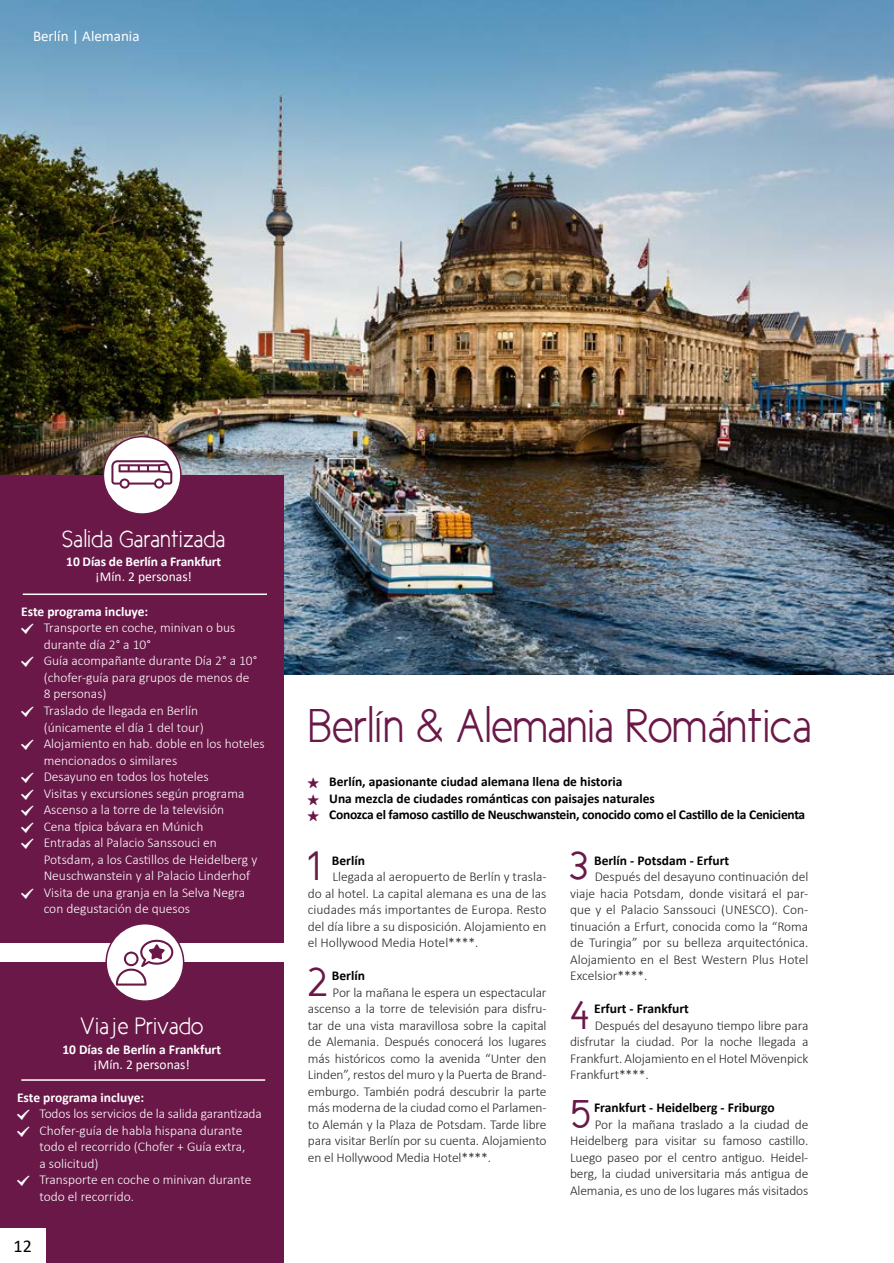
<style>
.page{position:relative;width:894px;height:1263px;background:#fff}
.page>*{position:absolute;margin:0;border:0;box-sizing:border-box;transform-origin:0 0}
.t1{font:48px "New Cicle Semi";letter-spacing:-.01em;color:#6a1848}
.t2{font:41.7px "New Cicle Gordita";color:#6a1848}
.t3{font:24px "New Cicle Semi";color:#fff}
.t4{font:18px "Calibri";color:#000}
.t5{font:15px "Calibri";color:#fff}
.t6{font:300 13.5px/16.5px "Calibri";letter-spacing:-.01em;color:#282827;text-align:justify}
.t7{font:300 13.5px/16.5px "Calibri";color:#fff}
.t8{font:700 13.5px/16.5px "Calibri";color:#000}
.t9{font:700 13.5px "Calibri";color:#fff}
.t10{font:13.5px "Calibri";color:#fff}
</style>
<div class="page">
<img style="left:0;top:0;width:893px;height:675px">
<div style="left:0;top:962px;width:283px;height:301px;background:#6a1848"></div>
<hr style="left:21px;top:1079px;width:244px;height:2px;background:#fff">
<div style="left:0;top:475px;width:283px;height:468px;background:#6a1848"></div>
<hr style="left:23px;top:593px;width:244px;height:2px;background:#fff">
<div style="left:106px;top:924px;width:78px;height:77px;background:#fff;border-radius:50%"></div>
<svg style="left:116px;top:940px;width:57px;height:46px"></svg>
<div style="left:105px;top:923px;width:79px;height:79px;border:2px solid #6a1848;border-radius:50%"></div>
<div style="left:103px;top:437px;width:78px;height:77px;background:#fff;border-radius:50%"></div>
<svg style="left:111px;top:460px;width:61px;height:29px"></svg>
<div style="left:103px;top:436px;width:78px;height:79px;border:2px solid #6a1848;border-radius:50%"></div>
<div style="left:0;top:1228px;width:45px;height:35px;background:#fff"></div>
<p class="t5" style="left:33px;top:26px;width:108px">Berlín | Alemania</p>
<h3 class="t3" style="left:62px;top:526px;width:165px">Salida Garantizada</h3>
<p class="t9" style="left:66px;top:552px;width:156px">10 Días de Berlín a Frankfurt</p>
<p class="t10" style="left:96px;top:568px;width:98px">¡Mín. 2 personas!</p>
<p class="t9" style="left:21px;top:602px;width:129px">Este programa incluye:</p>
<p class="t7" style="left:44px;top:620px;width:222px">Transporte en coche, minivan o bus durante día 2° a 10°<br>Guía acompañante durante Día 2° a 10° (chofer-guía para grupos de menos de<br>8 personas)<br>Traslado de llegada en Berlín (únicamente el día 1 del tour)<br>Alojamiento en hab. doble en los hoteles mencionados o similares<br>Desayuno en todos los hoteles<br>Visitas y excursiones según programa<br>Ascenso a la torre de la televisión<br>Cena típica bávara en Múnich<br>Entradas al Palacio Sanssouci en<br>Potsdam, a los Castillos de Heidelberg y<br>Neuschwanstein y al Palacio Linderhof<br>Visita de una granja en la Selva Negra con degustación de quesos</p>
<h3 class="t3" style="left:80px;top:1013px;width:125px">Viaje Privado</h3>
<p class="t9" style="left:62px;top:1040px;width:160px">10 Días de Berlín a Frankfurt</p>
<p class="t10" style="left:93px;top:1055px;width:98px">¡Mín. 2 personas!</p>
<p class="t9" style="left:17px;top:1088px;width:129px">Este programa incluye:</p>
<p class="t7" style="left:40px;top:1105px;width:224px">Todos los servicios de la salida garantizada<br>Chofer-guía de habla hispana durante todo el recorrido (Chofer + Guía extra,<br>a solicitud)<br>Transporte en coche o minivan durante todo el recorrido.</p>
<h3 class="t4" style="left:14px;top:1233px;width:20px">12</h3>
<h1 class="t1" style="left:308px;top:701px;width:506px">Berlín &amp; Alemania Romántica</h1>
<p class="t8" style="left:329px;top:773px;width:477px">Berlín, apasionante ciudad alemana llena de historia<br>Una mezcla de ciudades románticas con paisajes naturales<br>Conozca el famoso castillo de Neuschwanstein, conocido como el Castillo de la Cenicienta</p>
<h2 class="t2" style="left:308px;top:844px;width:14px">1</h2>
<p class="t8" style="left:332px;top:852px;width:35px">Berlín</p>
<p class="t6" style="left:308px;top:868px;width:240px;text-indent:25px">Llegada al aeropuerto de Berlín y trasla&shy;do al hotel. La capital alemana es una de las ciudades más importantes de Europa. Resto del día libre a su disposición. Alojamiento en el Hollywood Media Hotel****.</p>
<p class="t8" style="left:332px;top:967px;width:35px">Berlín</p>
<p class="t6" style="left:308px;top:984px;width:240px;text-indent:25px">Por la mañana le espera un espectacular ascenso a la torre de televisión para disfru&shy;tar de una vista maravillosa sobre la capital de Alemania. Después conocerá los lugares más históricos como la avenida “Unter den Linden”, restos del muro y la Puerta de Brand&shy;emburgo. También podrá descubrir la parte más moderna de la ciudad como el Parlamen&shy;to Alemán y la Plaza de Potsdam. Tarde libre para visitar Berlín por su cuenta. Alojamiento en el Hollywood Media Hotel****.</p>
<h2 class="t2" style="left:308px;top:960px;width:21px">2</h2>
<h2 class="t2" style="left:570px;top:844px;width:19px">3</h2>
<p class="t8" style="left:594px;top:852px;width:137px">Berlín - Potsdam - Erfurt</p>
<p class="t6" style="left:570px;top:868px;width:240px;text-indent:25px">Después del desayuno continuación del viaje hacia Potsdam, donde visitará el par&shy;que y el Palacio Sanssouci (UNESCO). Con&shy;tinuación a Erfurt, conocida como la “Roma de Turingia” por su belleza arquitectónica.<br>Alojamiento en el Best Western Plus Hotel Excelsior****.</p>
<p class="t8" style="left:594px;top:1000px;width:96px">Erfurt - Frankfurt</p>
<p class="t6" style="left:570px;top:1017px;width:240px;text-indent:25px">Después del desayuno tiempo libre para disfrutar la ciudad. Por la noche llegada a Frankfurt. Alojamiento en el Hotel Mövenpick Frankfurt****.</p>
<p class="t8" style="left:594px;top:1099px;width:182px">Frankfurt - Heidelberg - Friburgo</p>
<p class="t6" style="left:570px;top:1116px;width:240px;text-indent:25px">Por la mañana traslado a la ciudad de Heidelberg para visitar su famoso castillo.<br>Luego paseo por el centro antiguo. Heidel&shy;berg, la ciudad universitaria más antigua de Alemania, es uno de los lugares más visitados</p>
<h2 class="t2" style="left:570px;top:993px;width:21px">4</h2>
<h2 class="t2" style="left:570px;top:1092px;width:22px">5</h2>
</div>
